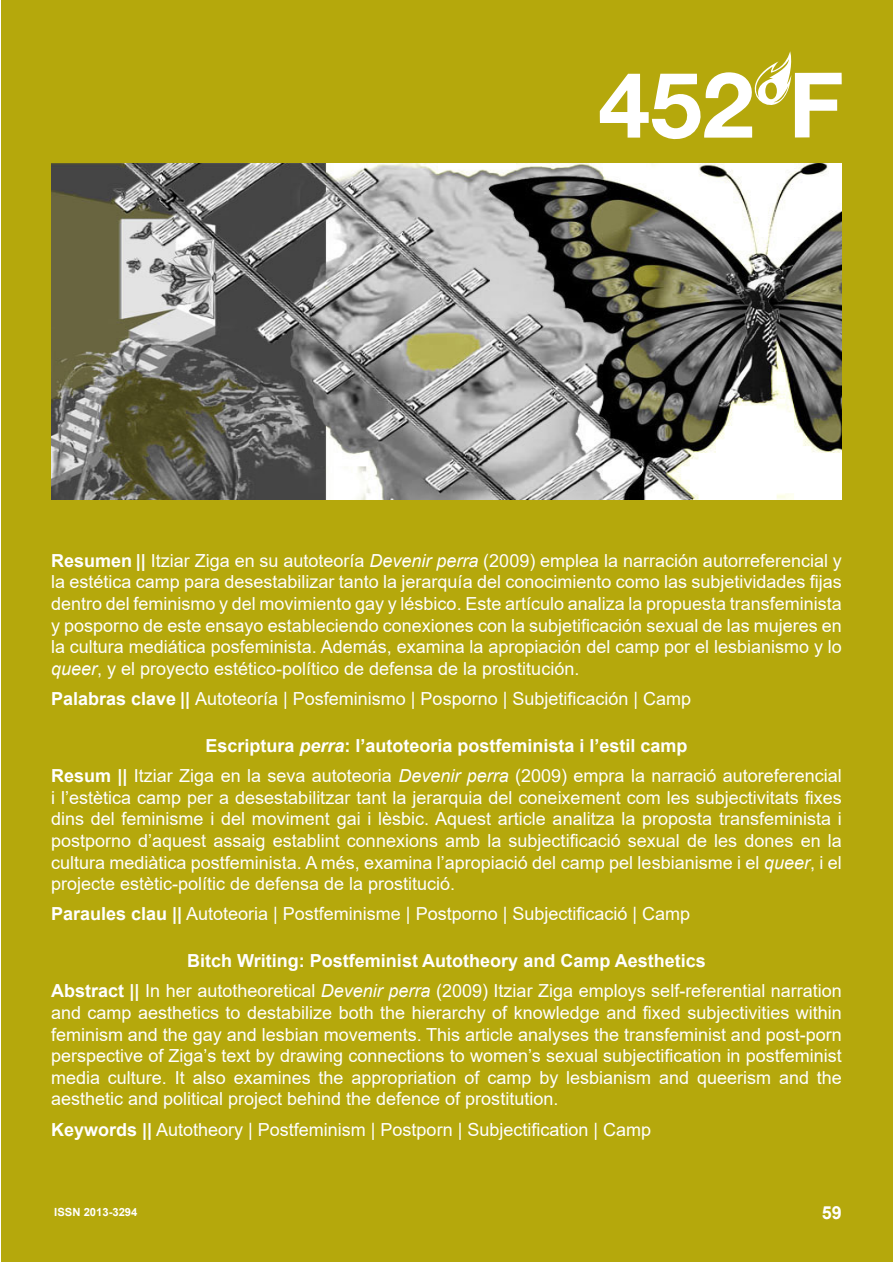
<style>
.page{position:relative;width:893px;height:1263px;background:#fff}
.page>*{position:absolute;margin:0;border:0;box-sizing:border-box;transform-origin:0 0}
.t1{font:18px/21.6px "Arial";color:#fff;text-align:justify}
.t2{font:700 18px "Arial";color:#fff}
.t3{font:700 11.25px "Arial";color:#fff}
.s1{font-weight:700}
.s2{font-style:italic}
.s3{font-weight:700;font-style:italic}
</style>
<div class="page">
<div style="left:1px;top:1px;width:891px;height:1261px;background:#b5a80c"></div>
<svg style="left:600px;top:51px;width:242px;height:88px"></svg>
<img style="left:51px;top:164px;width:791px;height:336px">
<p class="t1" style="left:51px;top:550px;width:792px"><span class="s1">Resumen ||</span> Itziar Ziga en su autoteoría <span class="s2">Devenir perra</span> (2009) emplea la narración autorreferencial y la estética camp para desestabilizar tanto la jerarquía del conocimiento como las subjetividades fijas dentro del feminismo y del movimiento gay y lésbico. Este artículo analiza la propuesta transfeminista y posporno de este ensayo estableciendo conexiones con la subjetificación sexual de las mujeres en la cultura mediática posfeminista. Además, examina la apropiación del camp por el lesbianismo y lo <span class="s2">queer</span>, y el proyecto estético-político de defensa de la prostitución.</p>
<p class="t1" style="left:51px;top:688px;width:642px"><span class="s1">Palabras clave ||</span> Autoteoría | Posfeminismo | Posporno | Subjetificación | Camp</p>
<p class="t1" style="left:51px;top:730px;width:792px;line-height:30.2px;text-align:center"><span class="s1">Escriptura</span> <span class="s3">perra</span><span class="s1">: l’autoteoria postfeminista i l’estil camp<br>Resum ||</span> Itziar Ziga en la seva autoteoria <span class="s2">Devenir perra</span> (2009) empra la narració autoreferencial</p>
<p class="t1" style="left:51px;top:786px;width:792px">i l’estètica camp per a desestabilitzar tant la jerarquia del coneixement com les subjectivitats fixes dins del feminisme i del moviment gai i lèsbic. Aquest article analitza la proposta transfeminista i postporno d’aquest assaig establint connexions amb la subjectificació sexual de les dones en la cultura mediàtica postfeminista. A més, examina l’apropiació del camp pel lesbianisme i el <span class="s2">queer</span>, i el projecte estètic-polític de defensa de la prostitució.</p>
<p class="t1" style="left:51px;top:903px;width:641px"><span class="s1">Paraules clau ||</span> Autoteoria | Postfeminisme | Postporno | Subjectificació | Camp</p>
<p class="t1" style="left:51px;top:946px;width:792px;line-height:30.2px;text-align:center"><span class="s1">Bitch Writing: Postfeminist Autotheory and Camp Aesthetics<br>Abstract ||</span> In her autotheoretical <span class="s2">Devenir perra</span> (2009) Itziar Ziga employs self-referential narration</p>
<p class="t1" style="left:51px;top:1002px;width:792px">and camp aesthetics to destabilize both the hierarchy of knowledge and fixed subjectivities within feminism and the gay and lesbian movements. This article analyses the transfeminist and post-porn perspective of Ziga’s text by drawing connections to women’s sexual subjectification in postfeminist media culture. It also examines the appropriation of camp by lesbianism and queerism and the aesthetic and political project behind the defence of prostitution.</p>
<p class="t1" style="left:51px;top:1118px;width:602px"><span class="s1">Keywords ||</span> Autotheory | Postfeminism | Postporn | Subjectification | Camp</p>
<p class="t3" style="left:54px;top:1204px;width:85px">ISSN 2013-3294</p>
<p class="t2" style="left:822px;top:1200px;width:22px">59</p>
</div>
